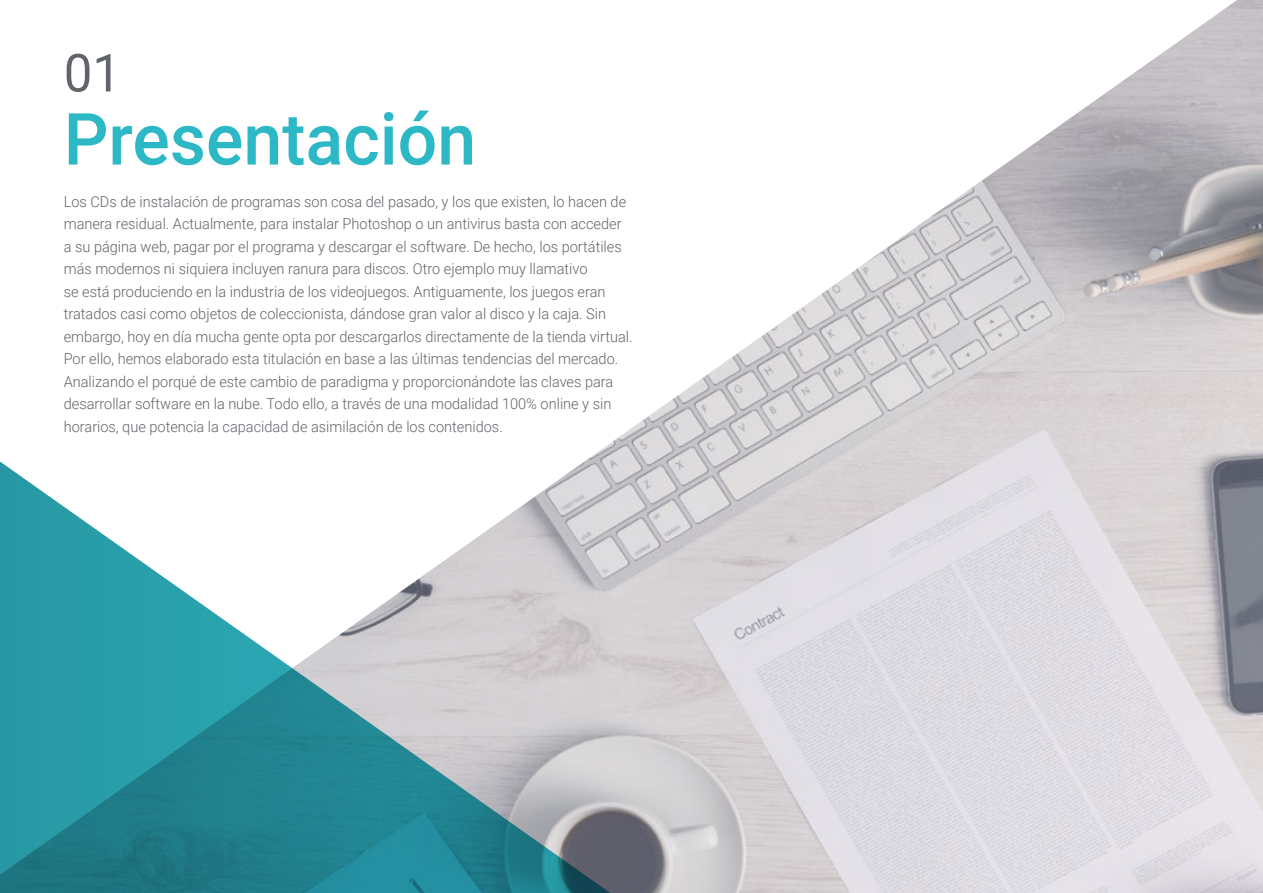
<style>
.page{position:relative;width:1263px;height:893px;background:#fff}
.page>*{position:absolute;margin:0;border:0;box-sizing:border-box;transform-origin:0 0}
.t1{font:500 72px "Roboto";color:#2db8c5}
.t2{font:52.5px "Roboto";color:#61646a}
.t3{font:300 15px/22.5px "Roboto";color:#61646a}
</style>
<div class="page">
<img style="left:607px;top:0;width:656px;height:893px">
<svg style="left:0;top:446px;width:640px;height:447px"></svg>
<h2 class="t2" style="left:64px;top:36px;width:59px">01</h2>
<h1 class="t1" style="left:64px;top:89px;width:414px">Presentación</h1>
<p class="t3" style="left:64px;top:190px;width:570px">Los CDs de instalación de programas son cosa del pasado, y los que existen, lo hacen de manera residual. Actualmente, para instalar Photoshop o un antivirus basta con acceder a su página web, pagar por el programa y descargar el software. De hecho, los portátiles más modernos ni siquiera incluyen ranura para discos. Otro ejemplo muy llamativo<br>se está produciendo en la industria de los videojuegos. Antiguamente, los juegos eran tratados casi como objetos de coleccionista, dándose gran valor al disco y la caja. Sin embargo, hoy en día mucha gente opta por descargarlos directamente de la tienda virtual.<br>Por ello, hemos elaborado esta titulación en base a las últimas tendencias del mercado.<br>Analizando el porqué de este cambio de paradigma y proporcionándote las claves para desarrollar software en la nube. Todo ello, a través de una modalidad 100% online y sin horarios, que potencia la capacidad de asimilación de los contenidos.</p>
</div>
